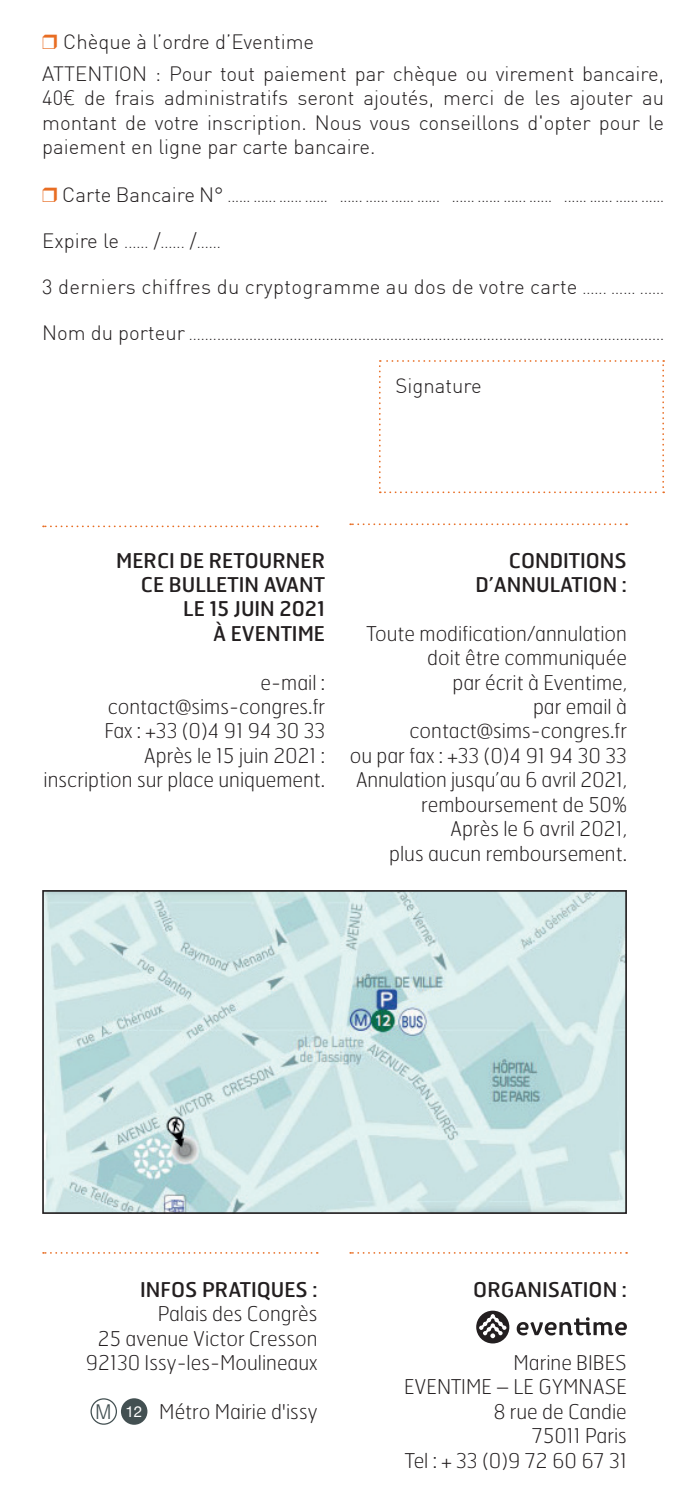
<style>
.page{position:relative;width:695px;height:1489px;background:#fff}
.page>*{position:absolute;margin:0;border:0;box-sizing:border-box;transform-origin:0 0}
.t1{font:100 20.25px/24.5px "Hermes";color:#231f20;text-align:right}
.t2{font:300 20.25px/24.5px "DIN";color:#231f20}
.t3{font:20.25px/24.5px "Hermes";color:#231f20;text-align:right}
.t4{font:300 20.25px "DIN";letter-spacing:.02em;color:#231f20}
.t5{font:300 condensed 20.25px "Univers";color:#435052}
.t6{font:300 15.25px "DIN";color:#231f20}
.t7{font:15.25px "Helvetica Neue";color:#fff}
.s1{font-family:"Open Sans"}
.s2{font-size:20.25px}
.s3{font-size:15.25px}
</style>
<div class="page">
<svg style="left:350px;top:523px;width:277px;height:2px"></svg>
<svg style="left:43px;top:525px;width:268px;height:2px"></svg>
<svg style="left:43px;top:1252px;width:268px;height:1px"></svg>
<svg style="left:350px;top:1252px;width:277px;height:1px"></svg>
<svg style="left:379px;top:360px;width:285px;height:133px"></svg>
<svg style="left:516px;top:1317px;width:110px;height:18px"></svg>
<svg style="left:476px;top:1310px;width:33px;height:33px"></svg>
<img style="left:45px;top:893px;width:578px;height:317px">
<div style="left:42px;top:890px;width:584px;height:323px;border:2px solid #231f20"></div>
<div style="left:90px;top:1398px;width:27px;height:26px;border:1px solid #435052;border-radius:50%"></div>
<div style="left:121px;top:1398px;width:26px;height:26px;background:#435052;border-radius:50%"></div>
<p class="t2" style="left:42px;top:25px;width:623px;line-height:32px;text-indent:21px">Chèque à l’ordre d’Eventime<br>ATTENTION : Pour tout paiement par chèque ou virement bancaire,</p>
<p class="t2" style="left:42px;top:85px;width:623px;text-align:justify">40<span class="s1">€</span> de frais administratifs seront ajoutés, merci de les ajouter au montant de votre inscription. Nous vous conseillons d'opter pour le paiement en ligne par carte bancaire.</p>
<p class="t6" style="left:62px;top:187px;width:603px"><span class="s2">Carte Bancaire N°</span> ...... ...... ...... ...... ...... ...... ...... ...... ...... ...... ...... ...... ...... ...... ...... ......</p>
<p class="t6" style="left:42px;top:233px;width:180px"><span class="s2">Expire le</span> ...... <span class="s2">/</span>...... <span class="s2">/</span>......</p>
<p class="t4" style="left:42px;top:274px;width:623px">3 derniers chiffres du cryptogramme au dos de votre carte <span class="s3">...... ...... ......</span></p>
<p class="t6" style="left:42px;top:325px;width:623px"><span class="s2">Nom du porteur</span> ......................................................................................................................</p>
<p class="t2" style="left:395px;top:373px;width:88px">Signature</p>
<p class="t3" style="left:116px;top:547px;width:210px">MERCI DE RETOURNER<br>CE BULLETIN AVANT<br>LE 15 JUIN 2021<br>À EVENTIME</p>
<p class="t1" style="left:44px;top:669px;width:283px">e-mail : contact@sims-congres.fr<br>Fax : +33 (0)4 91 94 30 33<br>Après le 15 juin 2021 :<br>inscription sur place uniquement.</p>
<p class="t3" style="left:475px;top:547px;width:153px">CONDITIONS<br>D’ANNULATION :</p>
<p class="t1" style="left:349px;top:620px;width:278px">Toute modification/annulation doit être communiquée<br>par écrit à Eventime,<br>par email à contact@sims-congres.fr<br>ou par fax : +33 (0)4 91 94 30 33<br>Annulation jusqu’au 6 avril 2021, remboursement de 50%<br>Après le 6 avril 2021,<br>plus aucun remboursement.</p>
<p class="t3" style="left:140px;top:1276px;width:179px">INFOS PRATIQUES :</p>
<p class="t1" style="left:86px;top:1300px;width:233px">Palais des Congrès<br>25 avenue Victor Cresson<br>92130 Issy-les-Moulineaux</p>
<p class="t5" style="left:95px;top:1399px;width:17px">M</p>
<p class="t1" style="left:159px;top:1398px;width:160px">Métro Mairie d'issy</p>
<p class="t7" style="left:125px;top:1400px;width:18px">12</p>
<p class="t3" style="left:473px;top:1276px;width:155px">ORGANISATION :</p>
<p class="t1" style="left:404px;top:1349px;width:224px">Marine BIBES<br>EVENTIME – LE GYMNASE<br>8 rue de Candie<br>75011 Paris<br>Tel : + 33 (0)9 72 60 67 31</p>
</div>
